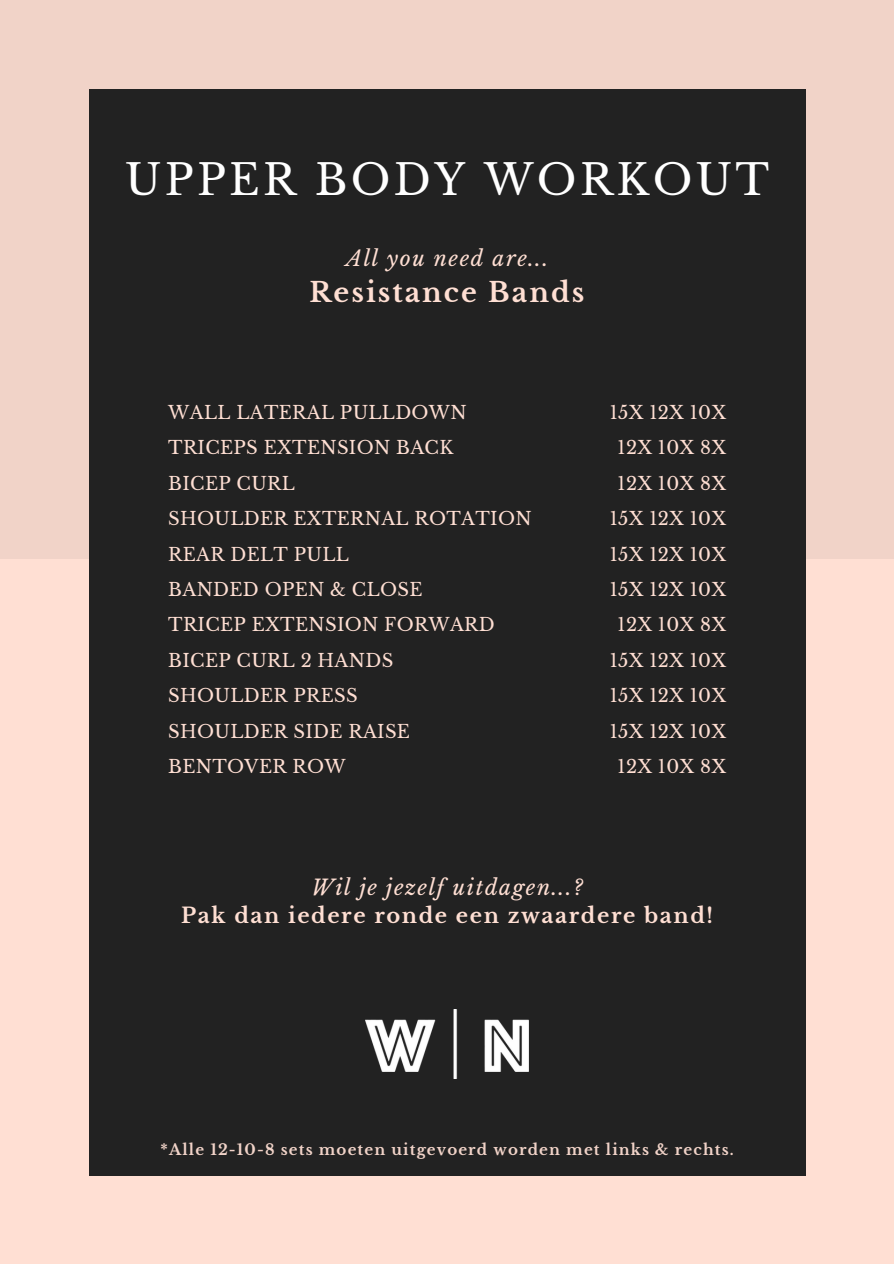
<style>
.page{position:relative;width:894px;height:1264px;background:#fff}
.page>*{position:absolute;margin:0;border:0;box-sizing:border-box;transform-origin:0 0}
.t1{font:42px "Libre Baskerville";letter-spacing:.08em;color:#fff}
.t2{font:700 27px "Libre Baskerville";letter-spacing:.075em;color:#ffdfd3}
.t3{font:italic 21px "Libre Baskerville";letter-spacing:.075em;color:#ffdfd3}
.t4{font:700 21px "Libre Baskerville";letter-spacing:.075em;color:#ffdfd3}
.t5{font:18px/35.4px "Libre Baskerville";letter-spacing:.02em;color:#ffdfd3}
.t6{font:700 15px "Libre Baskerville";letter-spacing:.075em;color:#f1d3c8}
</style>
<div class="page">
<div style="left:0;top:0;width:893px;height:1263px;background:#ffdfd3"></div>
<div style="left:0;top:0;width:893px;height:559px;background:#f1d3c8"></div>
<div style="left:89px;top:89px;width:717px;height:1087px;background:#222"></div>
<img style="left:366px;top:1009px;width:162px;height:69px">
<h1 class="t1" style="left:125px;top:154px;width:645px">UPPER BODY WORKOUT</h1>
<p class="t3" style="left:346px;top:246px;width:203px">All you need are...</p>
<h2 class="t2" style="left:309px;top:275px;width:276px">Resistance Bands</h2>
<p class="t5" style="left:168px;top:395px;width:365px">WALL LATERAL PULLDOWN<br>TRICEPS EXTENSION BACK<br>BICEP CURL<br>SHOULDER EXTERNAL ROTATION<br>REAR DELT PULL<br>BANDED OPEN &amp; CLOSE<br>TRICEP EXTENSION FORWARD<br>BICEP CURL 2 HANDS<br>SHOULDER PRESS<br>SHOULDER SIDE RAISE<br>BENTOVER ROW</p>
<p class="t5" style="left:609px;top:395px;width:118px;text-align:center">15X 12X 10X<br>12X 10X 8X<br>12X 10X 8X<br>15X 12X 10X<br>15X 12X 10X<br>15X 12X 10X<br>12X 10X 8X<br>15X 12X 10X<br>15X 12X 10X<br>15X 12X 10X<br>12X 10X 8X</p>
<p class="t3" style="left:311px;top:874px;width:273px">Wil je jezelf uitdagen...?</p>
<p class="t4" style="left:181px;top:903px;width:533px">Pak dan iedere ronde een zwaardere band!</p>
<p class="t6" style="left:161px;top:1140px;width:574px">*Alle 12-10-8 sets moeten uitgevoerd worden met links &amp; rechts.</p>
</div>
